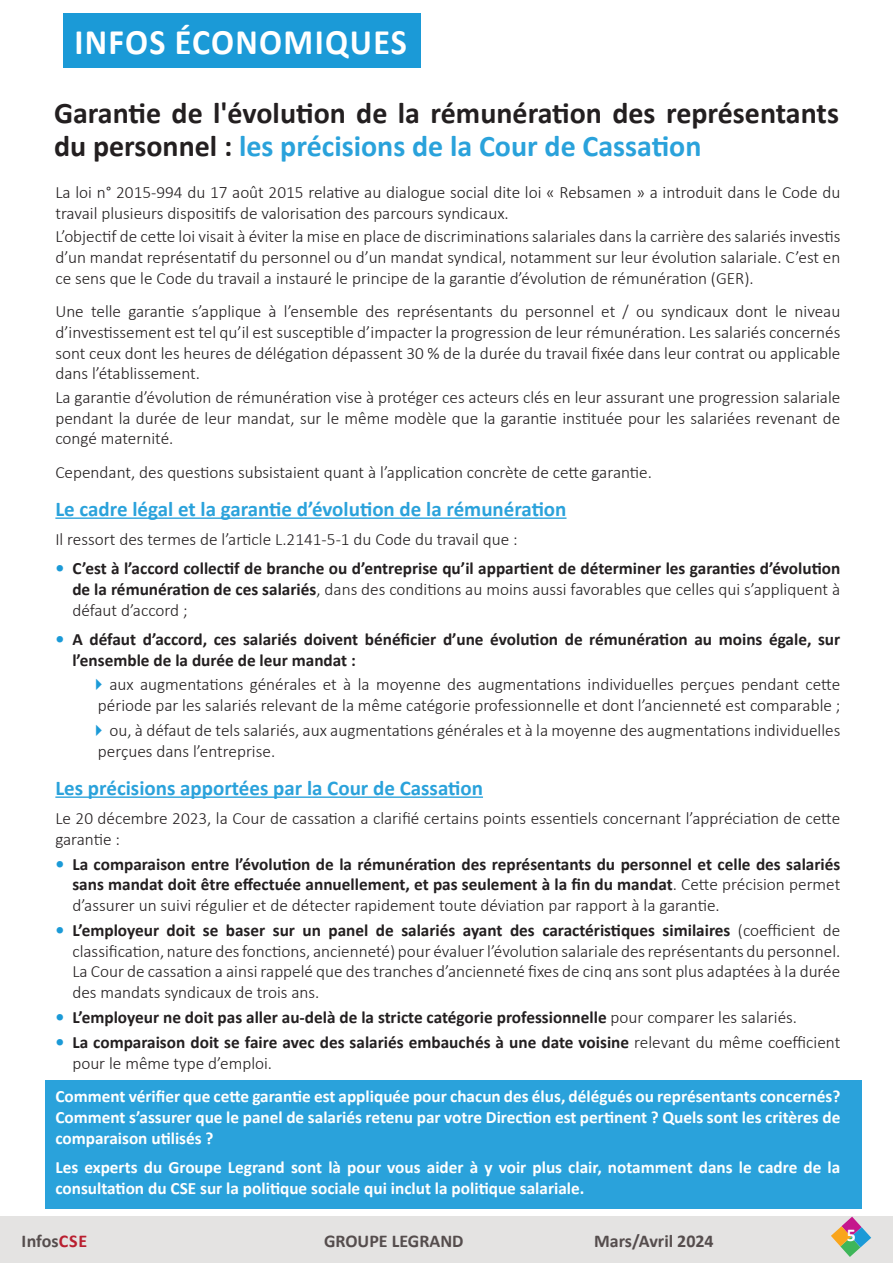
<style>
.page{position:relative;width:893px;height:1263px;background:#fff}
.page>*{position:absolute;margin:0;border:0;box-sizing:border-box;transform-origin:0 0}
.t1{font:700 36px "Calibri";letter-spacing:.04em;color:#fff;scale:.95 1}
.Style_de_paragraphe_1{font:700 30px/33px "Calibri";color:#231f20}
.Style_de_paragraphe_1-2{font:700 21px "Calibri";color:#2aa2db}
.t2{font:700 18px "Calibri";color:#554d4d}
.t3{font:700 18px "Calibri";letter-spacing:.02em;color:#554d4d}
.Style_de_paragraphe_1-3{font:700 18px "Calibri";color:#fff}
.Style_de_paragraphe_1-4{font:300 17.25px/20.7px "Calibri";color:#231f20;text-align:justify}
.t4{font:700 17.25px/20.7px "Calibri";color:#231f20;text-align:justify}
.Style_de_paragraphe_1-5{font:700 17.25px/20.7px "Calibri";color:#fff;text-align:justify}
.s1{color:#2aa2db}
.s2{font-size:18px;color:#1b9ad7}
.s3{font-weight:300}
.s4{font-weight:700;font-size:18px;color:#1b9ad7}
.s5{font-weight:700}
.s6{color:#b91f30}
</style>
<div class="page">
<div style="left:46px;top:1080px;width:816px;height:129px;background:#2aa2db"></div>
<div style="left:0;top:1216px;width:893px;height:47px;background:#e4e3e2"></div>
<svg style="left:831px;top:1216px;width:40px;height:41px"></svg>
<hr style="left:55px;top:517px;width:511px;height:2px;background:#2aa2db">
<hr style="left:55px;top:796px;width:428px;height:2px;background:#2aa2db">
<div style="left:64px;top:13px;width:357px;height:54px;background:#1b9ad7"></div>
<p class="t1" style="left:74px;top:16px;width:352px">INFOS ÉCONOMIQUES</p>
<p class="Style_de_paragraphe_1" style="left:54px;top:96px;width:786px">Garantie de l'évolution de la rémunération des représentants du personnel : <span class="s1">les précisions de la Cour de Cassation</span></p>
<p class="Style_de_paragraphe_1-4" style="left:55px;top:182px;width:786px">La loi n° 2015-994 du 17 août 2015 relative au dialogue social dite loi « Rebsamen » a introduit dans le Code du travail plusieurs dispositifs de valorisation des parcours syndicaux.</p>
<p class="Style_de_paragraphe_1-4" style="left:55px;top:226px;width:786px">L’objectif de cette loi visait à éviter la mise en place de discriminations salariales dans la carrière des salariés investis d’un mandat représentatif du personnel ou d’un mandat syndical, notamment sur leur évolution salariale. C’est en ce sens que le Code du travail a instauré le principe de la garantie d’évolution de rémunération (GER).</p>
<p class="Style_de_paragraphe_1-4" style="left:55px;top:301px;width:786px">Une telle garantie s’applique à l’ensemble des représentants du personnel et / ou syndicaux dont le niveau d’investissement est tel qu’il est susceptible d’impacter la progression de leur rémunération. Les salariés concernés sont ceux dont les heures de délégation dépassent 30 % de la durée du travail fixée dans leur contrat ou applicable dans l’établissement.</p>
<p class="Style_de_paragraphe_1-4" style="left:55px;top:387px;width:786px">La garantie d’évolution de rémunération vise à protéger ces acteurs clés en leur assurant une progression salariale pendant la durée de leur mandat, sur le même modèle que la garantie instituée pour les salariées revenant de congé maternité.</p>
<p class="Style_de_paragraphe_1-4" style="left:55px;top:462px;width:598px">Cependant, des questions subsistaient quant à l’application concrète de cette garantie.</p>
<p class="Style_de_paragraphe_1-2" style="left:55px;top:494px;width:513px">Le cadre légal et la garantie d’évolution de la rémunération</p>
<p class="Style_de_paragraphe_1-4" style="left:55px;top:529px;width:464px">Il ressort des termes de l’article L.2141-5-1 du Code du travail que :</p>
<p class="t4" style="left:72px;top:558px;width:769px;text-indent:-17px"><span class="s2">•</span> C’est à l’accord collectif de branche ou d’entreprise qu’il appartient de déterminer les garanties d’évolution de la rémunération de ces salariés<span class="s3">, dans des conditions au moins aussi favorables que celles qui s’appliquent à défaut d’accord ;</span></p>
<p class="t4" style="left:72px;top:628px;width:769px;text-indent:-17px"><span class="s2">•</span> A défaut d’accord, ces salariés doivent bénéficier d’une évolution de rémunération au moins égale, sur l’ensemble de la durée de leur mandat :</p>
<p class="Style_de_paragraphe_1-4" style="left:98px;top:674px;width:744px;text-align:right">aux augmentations générales et à la moyenne des augmentations individuelles perçues pendant cette période par les salariés relevant de la même catégorie professionnelle et dont l’ancienneté est comparable ;</p>
<p class="Style_de_paragraphe_1-4" style="left:98px;top:720px;width:744px;text-indent:11px">ou, à défaut de tels salariés, aux augmentations générales et à la moyenne des augmentations individuelles perçues dans l’entreprise.</p>
<p class="Style_de_paragraphe_1-2" style="left:55px;top:773px;width:429px">Les précisions apportées par la Cour de Cassation</p>
<p class="Style_de_paragraphe_1-4" style="left:55px;top:808px;width:786px">Le 20 décembre 2023, la Cour de cassation a clarifié certains points essentiels concernant l’appréciation de cette garantie :</p>
<p class="t4" style="left:72px;top:853px;width:769px;text-indent:-17px"><span class="s2">•</span> La comparaison entre l’évolution de la rémunération des représentants du personnel et celle des salariés sans mandat doit être effectuée annuellement, et pas seulement à la fin du mandat<span class="s3">. Cette précision permet d’assurer un suivi régulier et de détecter rapidement toute déviation par rapport à la garantie.</span></p>
<p class="Style_de_paragraphe_1-4" style="left:72px;top:920px;width:769px;text-indent:-17px"><span class="s4">•</span> <span class="s5">L’employeur doit se baser sur un panel de salariés ayant des caractéristiques similaires</span> (coefficient de classification, nature des fonctions, ancienneté) pour évaluer l’évolution salariale des représentants du personnel.<br>La Cour de cassation a ainsi rappelé que des tranches d’ancienneté fixes de cinq ans sont plus adaptées à la durée des mandats syndicaux de trois ans.</p>
<p class="t4" style="left:55px;top:1007px;width:743px"><span class="s2">•</span> L’employeur ne doit pas aller au-delà de la stricte catégorie professionnelle <span class="s3">pour comparer les salariés.</span></p>
<p class="t4" style="left:72px;top:1032px;width:769px;text-indent:-17px"><span class="s2">•</span> La comparaison doit se faire avec des salariés embauchés à une date voisine <span class="s3">relevant du même coefficient pour le même type d’emploi.</span></p>
<p class="Style_de_paragraphe_1-5" style="left:55px;top:1086px;width:786px">Comment vérifier que cette garantie est appliquée pour chacun des élus, délégués ou représentants concernés?<br>Comment s’assurer que le panel de salariés retenu par votre Direction est pertinent ? Quels sont les critères de comparaison utilisés ?</p>
<p class="Style_de_paragraphe_1-5" style="left:55px;top:1156px;width:786px">Les experts du Groupe Legrand sont là pour vous aider à y voir plus clair, notamment dans le cadre de la consultation du CSE sur la politique sociale qui inclut la politique salariale.</p>
<p class="t3" style="left:22px;top:1228px;width:67px">Infos<span class="s6">CSE</span></p>
<p class="t2" style="left:324px;top:1228px;width:141px">GROUPE LEGRAND</p>
<p class="t2" style="left:594px;top:1228px;width:121px">Mars/Avril 2024</p>
<p class="Style_de_paragraphe_1-3" style="left:847px;top:1222px;width:11px">5</p>
</div>
